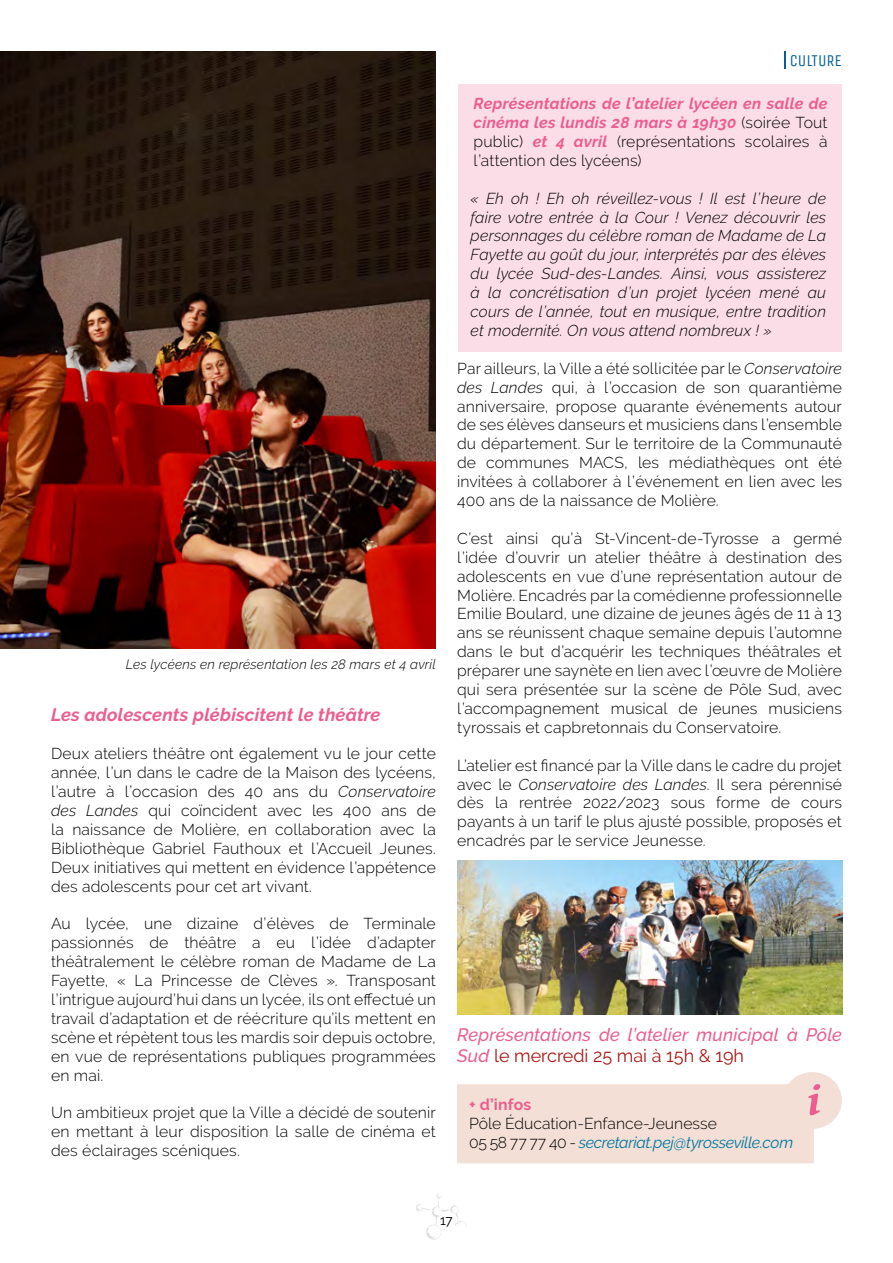
<style>
.page{position:relative;width:893px;height:1263px;background:#fff}
.page>*{position:absolute;margin:0;border:0;box-sizing:border-box;transform-origin:0 0}
.t1{font:italic 500 18px/21.6px "Raleway";letter-spacing:.01em;color:#eb5e8f}
.t2{font:italic 700 18px "Raleway";letter-spacing:.01em;color:#eb5e8f}
.t3{font:16.5px "Unica One";color:#03609a}
.t4{font:300 15.75px/18.9px "Raleway";letter-spacing:.01em;color:#000;text-align:justify}
.t5{font:italic 300 15.75px/18.9px "Raleway";letter-spacing:.015em;color:#000;text-align:justify}
.t6{font:italic 700 15.75px/18.9px "Raleway";letter-spacing:.015em;color:#eb5e8f;text-align:justify}
.t7{font:700 15.75px "Raleway";letter-spacing:.01em;color:#eb5e8f}
.t8{font:italic 300 13.5px "Raleway";letter-spacing:.015em;color:#000}
.t9{font:13.5px "Raleway";color:#000}
.s1{font-style:italic}
.s2{font-weight:300;font-style:normal;color:#000}
.s3{font-weight:400;font-style:normal;color:#a91916}
.s4{font-weight:400;font-style:italic;color:#0077a1}
</style>
<div class="page">
<svg style="left:416px;top:1193px;width:51px;height:47px"></svg>
<div style="left:458px;top:84px;width:383px;height:267px;background:#fbdde7"></div>
<svg style="left:784px;top:52px;width:2px;height:17px"></svg>
<img style="left:0;top:52px;width:436px;height:596px">
<svg style="left:457px;top:1072px;width:385px;height:91px"></svg>
<img style="left:458px;top:861px;width:385px;height:153px">
<p class="t8" style="left:126px;top:656px;width:311px">Les lycéens en représentation les 28 mars et 4 avril</p>
<p class="t2" style="left:51px;top:705px;width:331px">Les adolescents plébiscitent le théâtre</p>
<p class="t4" style="left:51px;top:744px;width:386px">Deux ateliers théâtre ont également vu le jour cette année, l’un dans le cadre de la Maison des lycéens, l’autre à l’occasion des 40 ans du <span class="s1">Conservatoire des Landes</span> qui coïncident avec les 400 ans de la naissance de Molière, en collaboration avec la Bibliothèque Gabriel Fauthoux et l’Accueil Jeunes.<br>Deux initiatives qui mettent en évidence l’appétence des adolescents pour cet art vivant.</p>
<p class="t4" style="left:51px;top:914px;width:386px">Au lycée, une dizaine d’élèves de Terminale passionnés de théâtre a eu l’idée d’adapter théâtralement le célèbre roman de Madame de La Fayette, « La Princesse de Clèves ». Transposant l’intrigue aujourd’hui dans un lycée, ils ont effectué un travail d’adaptation et de réécriture qu’ils mettent en scène et répètent tous les mardis soir depuis octobre, en vue de représentations publiques programmées en mai.</p>
<p class="t4" style="left:51px;top:1103px;width:386px">Un ambitieux projet que la Ville a décidé de soutenir en mettant à leur disposition la salle de cinéma et des éclairages scéniques.</p>
<p class="t3" style="left:790px;top:51px;width:54px">CULTURE</p>
<p class="t6" style="left:474px;top:94px;width:356px">Représentations de l’atelier lycéen en salle de cinéma les lundis 28 mars à 19h30 <span class="s2">(soirée Tout public)</span> et 4 avril <span class="s2">(représentations scolaires à l’attention des lycéens)</span></p>
<p class="t5" style="left:471px;top:189px;width:357px">« Eh oh ! Eh oh réveillez-vous ! Il est l’heure de faire votre entrée à la Cour ! Venez découvrir les personnages du célèbre roman de Madame de La Fayette au goût du jour, interprétés par des élèves du lycée Sud-des-Landes. Ainsi, vous assisterez à la concrétisation d’un projet lycéen mené au cours de l’année, tout en musique, entre tradition et modernité. On vous attend nombreux ! »</p>
<p class="t4" style="left:457px;top:359px;width:386px">Par ailleurs, la Ville a été sollicitée par le <span class="s1">Conservatoire des Landes</span> qui, à l’occasion de son quarantième anniversaire, propose quarante événements autour de ses élèves danseurs et musiciens dans l’ensemble du département. Sur le territoire de la Communauté de communes MACS, les médiathèques ont été invitées à collaborer à l’événement en lien avec les 400 ans de la naissance de Molière.</p>
<p class="t4" style="left:457px;top:529px;width:386px">C’est ainsi qu’à St-Vincent-de-Tyrosse a germé l’idée d’ouvrir un atelier théâtre à destination des adolescents en vue d’une représentation autour de Molière. Encadrés par la comédienne professionnelle Emilie Boulard, une dizaine de jeunes âgés de 11 à 13 ans se réunissent chaque semaine depuis l’automne dans le but d’acquérir les techniques théâtrales et préparer une saynète en lien avec l’œuvre de Molière qui sera présentée sur la scène de Pôle Sud, avec l’accompagnement musical de jeunes musiciens tyrossais et capbretonnais du Conservatoire.</p>
<p class="t4" style="left:457px;top:756px;width:386px">L’atelier est financé par la Ville dans le cadre du projet avec le <span class="s1">Conservatoire des Landes</span>. Il sera pérennisé dès la rentrée 2022/2023 sous forme de cours payants à un tarif le plus ajusté possible, proposés et encadrés par le service Jeunesse.</p>
<p class="t1" style="left:457px;top:1023px;width:386px">Représentations de l’atelier municipal à Pôle<br>Sud <span class="s3">le mercredi 25 mai à 15h &amp; 19h</span></p>
<p class="t7" style="left:469px;top:1095px;width:64px">+ d’infos</p>
<p class="t4" style="left:469px;top:1113px;width:326px">Pôle Éducation-Enfance-Jeunesse<br>05 58 77 77 40 - <span class="s4">secretariat.pej@tyrosseville.com</span></p>
<p class="t9" style="left:440px;top:1212px;width:14px">17</p>
</div>
